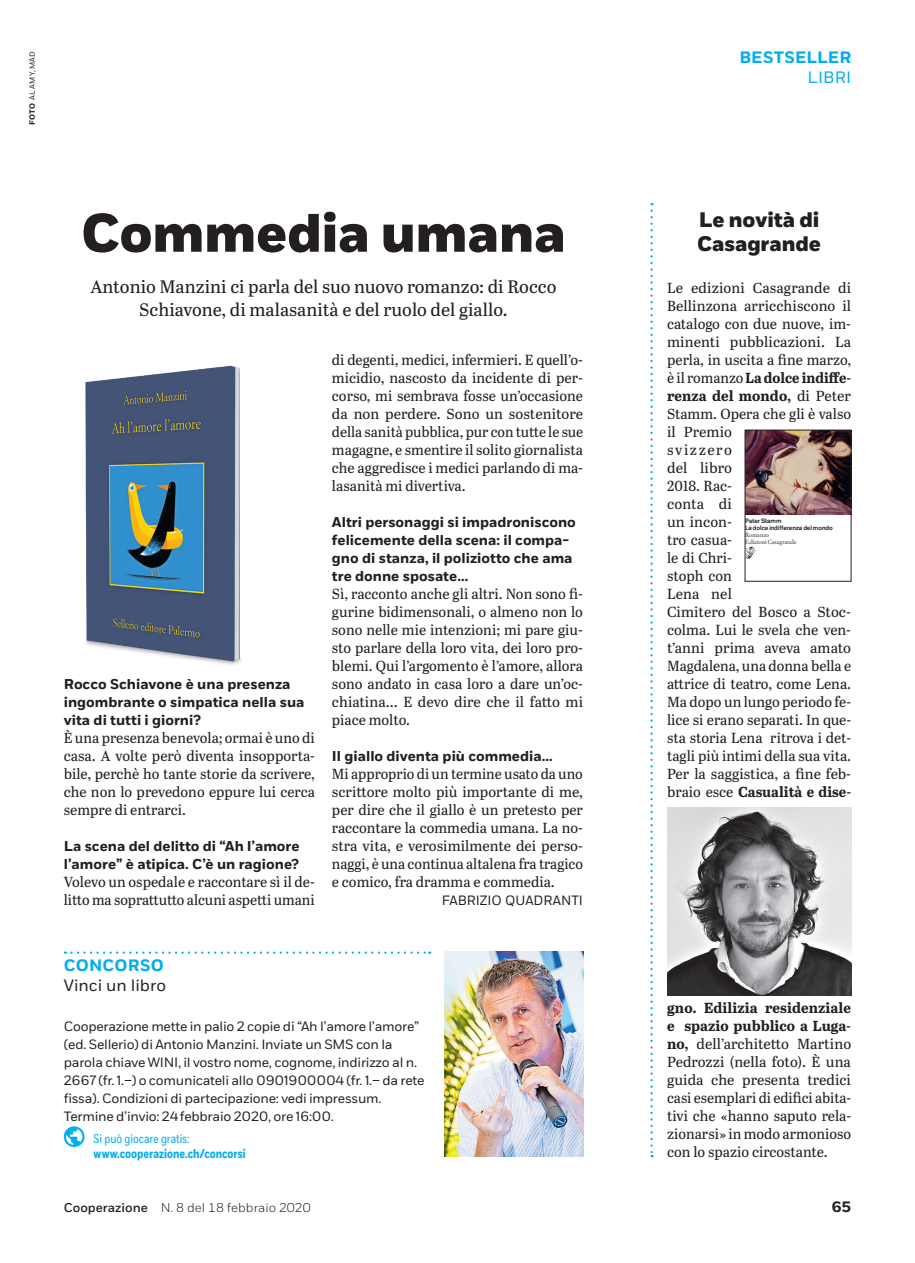
<style>
.page{position:relative;width:915px;height:1263px;background:#fff}
.page>*{position:absolute;margin:0;border:0;box-sizing:border-box;transform-origin:0 0}
.t1{font:800 54px "Fort";letter-spacing:-.005em;color:#231f20}
.t2{font:800 21px/24px "Fort";letter-spacing:-.005em;color:#231f20}
.t3{font:18px/23.2px "Abril Text";color:#231f20;text-align:center}
.t4{font:700 16.5px "Fort";letter-spacing:.01em;color:#00aeef}
.t5{font:16.5px "Fort";color:#231f20}
.t6{font:16.5px "Fort";letter-spacing:.01em;color:#00aeef}
.t7{font:700 15px "Fort";color:#231f20}
.t8{font:14.55px/18px "Abril Text";color:#231f20;text-align:justify}
.t9{font:14.55px/18px "Abril Text";color:#231f20;text-align:justify;scale:.96 1}
.t10{font:700 14.25px/18px "Fort";color:#231f20}
.t11{font:13.5px/18px "Fort";letter-spacing:-.02em;color:#231f20}
.t12{font:13.5px "Fort";color:#231f20}
.t13{font:300 12.75px "Fort";color:#231f20}
.t14{font:700 12.75px "Fort Cond";color:#00aeef}
.t15{font:12.75px "Fort Cond";color:#00aeef}
.t16{font:7.5px "Fort";letter-spacing:.07em;color:#231f20}
.t17{font:500 6.3px/6.9px "Akzidenz Grotesk Pro";letter-spacing:-.015em;color:#231f20}
.t18{font:6.3px/6.9px "Garam Simon SBOP";letter-spacing:-.01em;color:#231f20}
.s1{font-weight:700}
.s2{font-weight:500}
</style>
<div class="page">
<svg style="left:650px;top:211px;width:2px;height:946px"></svg>
<img style="left:444px;top:951px;width:139px;height:206px">
<img style="left:85px;top:365px;width:157px;height:300px">
<svg style="left:64px;top:1126px;width:20px;height:21px"></svg>
<svg style="left:746px;top:546px;width:9px;height:12px"></svg>
<img style="left:746px;top:432px;width:103px;height:82px">
<div style="left:744px;top:430px;width:107px;height:151px;border:1px solid #231f20"></div>
<img style="left:667px;top:808px;width:183px;height:187px">
<svg style="left:65px;top:951px;width:365px;height:3px"></svg>
<p class="t16" style="left:28px;top:125px;width:76px;rotate:-90deg"><span class="s1">FOTO</span> ALAMY,MAD</p>
<p class="t4" style="left:739px;top:48px;width:113px">BESTSELLER</p>
<p class="t6" style="left:807px;top:67px;width:45px">LIBRI</p>
<h1 class="t1" style="left:81px;top:200px;width:486px">Commedia umana</h1>
<p class="t3" style="left:90px;top:274px;width:467px">Antonio Manzini ci parla del suo nuovo romanzo: di Rocco<br>Schiavone, di malasanità e del ruolo del giallo.</p>
<p class="t10" style="left:64px;top:676px;width:242px">Rocco Schiavone è una presenza ingombrante o simpatica nella sua vita di tutti i giorni?</p>
<p class="t8" style="left:64px;top:728px;width:252px">È una presenza benevola; ormai è uno di casa. A volte però diventa insopporta&shy;bile, perchè ho tante storie da scrivere, che non lo prevedono eppure lui cerca sempre di entrarci.</p>
<p class="t10" style="left:64px;top:838px;width:237px">La scena del delitto di “Ah l’amore l’amore” è atipica. C’è un ragione?</p>
<p class="t8" style="left:64px;top:872px;width:252px">Volevo un ospedale e raccontare sì il de&shy;litto ma soprattutto alcuni aspetti umani</p>
<p class="t8" style="left:332px;top:350px;width:252px">di degenti, medici, infermieri. E quell’o&shy;micidio, nascosto da incidente di per&shy;corso, mi sembrava fosse un’occasione da non perdere. Sono un sostenitore della sanità pubblica, pur con tutte le sue magagne, e smentire il solito giornalista che aggredisce i medici parlando di ma&shy;lasanità mi divertiva.</p>
<p class="t10" style="left:332px;top:514px;width:245px">Altri personaggi si impadroniscono felicemente della scena: il compa&shy;gno di stanza, il poliziotto che ama tre donne sposate…</p>
<p class="t8" style="left:332px;top:584px;width:252px">Sì, racconto anche gli altri. Non sono fi&shy;gurine bidimensonali, o almeno non lo sono nelle mie intenzioni; mi pare giu&shy;sto parlare della loro vita, dei loro pro&shy;blemi. Qui l’argomento è l’amore, allora sono andato in casa loro a dare un’oc&shy;chiatina... E devo dire che il fatto mi piace molto.</p>
<p class="t10" style="left:332px;top:748px;width:222px">Il giallo diventa più commedia…</p>
<p class="t9" style="left:332px;top:764px;width:263px">Mi approprio di un termine usato da uno scrittore molto più importante di me, per dire che il giallo è un pretesto per raccontare la commedia umana. La no&shy;stra vita, e verosimilmente dei perso&shy;naggi, è una continua altalena fra tragico e comico, fra dramma e commedia.</p>
<p class="t12" style="left:441px;top:892px;width:143px">FABRIZIO QUADRANTI</p>
<p class="t4" style="left:64px;top:955px;width:102px">CONCORSO</p>
<p class="t5" style="left:64px;top:975px;width:104px">Vinci un libro</p>
<p class="t11" style="left:64px;top:1018px;width:362px">Cooperazione mette in palio 2 copie di “Ah l’amore l’amore” (ed. Sellerio) di Antonio Manzini. Inviate un SMS con la parola chiave WINI, il vostro nome, cognome, indirizzo al n.<br>2667 (fr. 1.–) o comunicateli allo 0901900004 (fr. 1.– da rete fissa). Condizioni di partecipazione: vedi impressum.<br>Termine d’invio: 24 febbraio 2020, ore 16:00.</p>
<p class="t15" style="left:94px;top:1130px;width:97px">Si può giocare gratis:</p>
<p class="t14" style="left:94px;top:1145px;width:153px">www.cooperazione.ch/concorsi</p>
<h2 class="t2" style="left:697px;top:209px;width:125px">Le novità di<br>Casagrande</h2>
<p class="t8" style="left:666px;top:278px;width:185px;text-align:left">Le edizioni Casagrande di<br>Bellinzona arricchiscono il catalogo con due nuove, im&shy;minenti pubblicazioni. La perla, in uscita a fine marzo, è il romanzo <span class="s1">La dolce indiffe&shy;renza del mondo,</span> di Peter<br>Stamm. Opera che gli è valso il Premio<br>svizzero<br>del libro<br>2018. Rac-<br>conta di<br>un incon-<br>tro casua-<br>le di Chri-<br>stoph con<br>Lena nel<br>Cimitero del Bosco a Stoc&shy;colma. Lui le svela che ven&shy;t’anni prima aveva amato<br>Magdalena, una donna bella e attrice di teatro, come Lena.<br>Ma dopo un lungo periodo fe&shy;lice si erano separati. In que&shy;sta storia Lena ritrova i det&shy;tagli più intimi della sua vita.<br>Per la saggistica, a fine feb&shy;braio esce <span class="s1">Casualità e dise-</span></p>
<p class="t17" style="left:745px;top:517px;width:89px">Peter Stamm<br>La dolce indifferenza del mondo</p>
<p class="t18" style="left:745px;top:531px;width:53px">Romanzo<br>Edizioni Casagrande</p>
<p class="t8" style="left:666px;top:998px;width:185px"><span class="s1">gno. Edilizia residenziale e spazio pubblico a Luga&shy;no,</span> dell’architetto Martino Pedrozzi (nella foto). È una guida che presenta tredici casi esemplari di edifici abita&shy;tivi che «hanno saputo rela&shy;zionarsi» in modo armonioso con lo spazio circostante.</p>
<p class="t13" style="left:64px;top:1200px;width:248px"><span class="s2">Cooperazione</span> N. 8 del 18 febbraio 2020</p>
<p class="t7" style="left:831px;top:1197px;width:21px">65</p>
</div>
